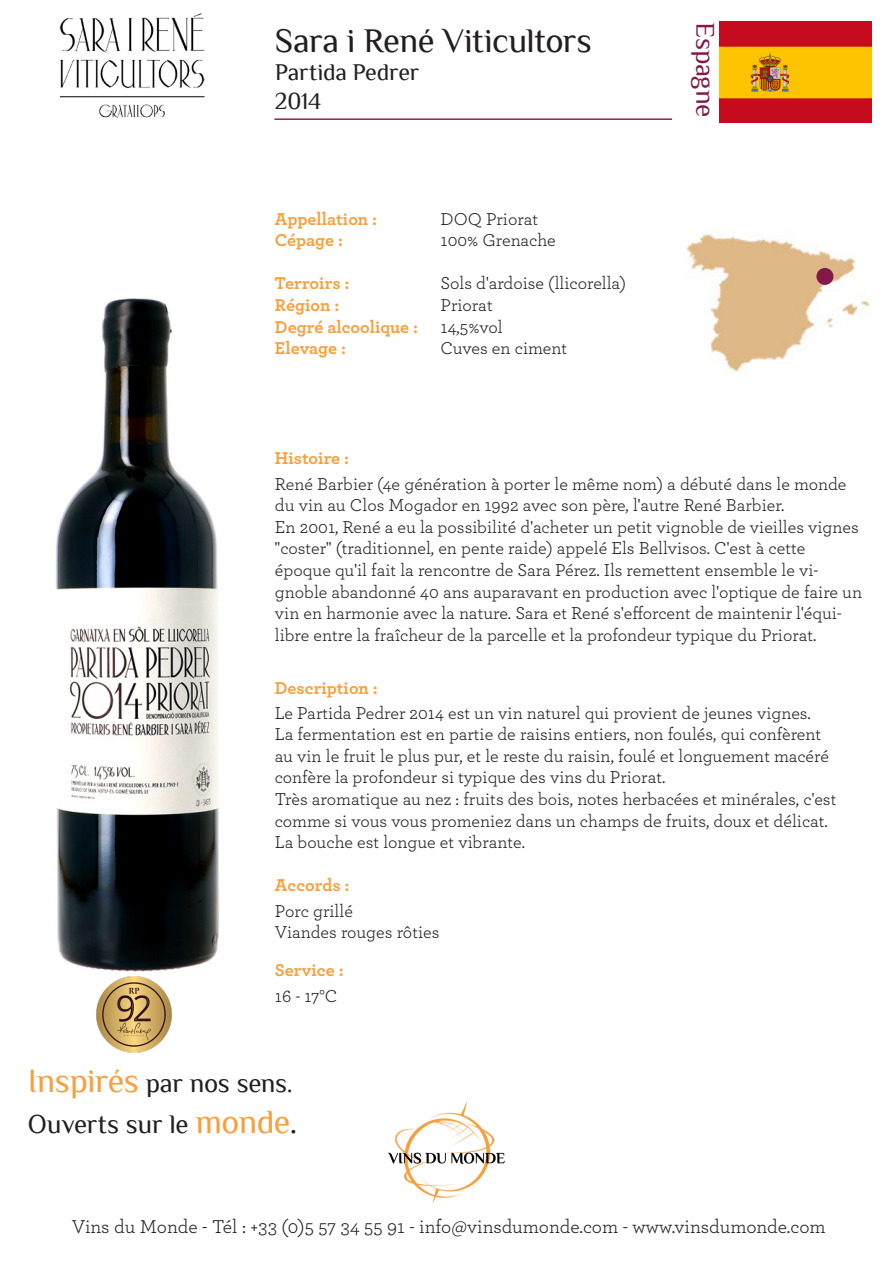
<style>
.page{position:relative;width:893px;height:1263px;background:#fff}
.page>*{position:absolute;margin:0;border:0;box-sizing:border-box;transform-origin:0 0}
.t1{font:34.5px "Philosopher";letter-spacing:-.015em;color:#231f20}
.t2{font:27px "Philosopher";letter-spacing:-.01em;color:#82194a}
.t3{font:26.85px/40.7px "Philosopher";letter-spacing:-.015em;color:#231f20}
.t4{font:24px "Philosopher";letter-spacing:-.01em;color:#231f20}
.t5{font:19.5px "Archer";color:#231f20}
.t6{font:18px/21.6px "Archer";color:#231f20}
.t7{font:700 18px/21.6px "Archer";color:#f99f3c}
.s1{font-size:33.9px;color:#f99f3c}
.s2{font-size:33.9px}
</style>
<div class="page">
<img style="left:388px;top:1101px;width:117px;height:102px">
<img style="left:55px;top:298px;width:164px;height:679px">
<img style="left:686px;top:234px;width:184px;height:138px">
<hr style="left:274px;top:119px;width:398px;height:1px;background:#82194a">
<img style="left:719px;top:22px;width:152px;height:101px">
<img style="left:59px;top:13px;width:146px;height:105px">
<div style="left:816px;top:268px;width:17px;height:17px;background:#82194a;border-radius:50%"></div>
<img style="left:96px;top:977px;width:75px;height:75px">
<p class="t1" style="left:275px;top:22px;width:318px">Sara i René Viticultors</p>
<p class="t4" style="left:275px;top:60px;width:146px">Partida Pedrer</p>
<p class="t4" style="left:275px;top:89px;width:48px">2014</p>
<p class="t7" style="left:275px;top:207px;width:104px">Appellation :<br>Cépage :</p>
<p class="t7" style="left:275px;top:271px;width:76px">Terroirs :</p>
<p class="t7" style="left:275px;top:293px;width:66px">Région :</p>
<p class="t7" style="left:275px;top:315px;width:145px">Degré alcoolique :</p>
<p class="t7" style="left:275px;top:336px;width:73px">Elevage :</p>
<p class="t6" style="left:441px;top:207px;width:99px">DOQ Priorat</p>
<p class="t6" style="left:441px;top:229px;width:117px">100% Grenache</p>
<p class="t6" style="left:441px;top:272px;width:187px">Sols d'ardoise (llicorella)</p>
<p class="t6" style="left:441px;top:293px;width:54px">Priorat</p>
<p class="t6" style="left:441px;top:315px;width:64px">14,5%vol</p>
<p class="t6" style="left:441px;top:337px;width:128px">Cuves en ciment</p>
<p class="t7" style="left:275px;top:446px;width:76px">Histoire :</p>
<p class="t2" style="left:720px;top:22px;width:97px;rotate:90deg">Espagne</p>
<p class="t6" style="left:275px;top:472px;width:573px">René Barbier (4e génération à porter le même nom) a débuté dans le monde du vin au Clos Mogador en 1992 avec son père, l'autre René Barbier.</p>
<p class="t6" style="left:275px;top:515px;width:589px">En 2001, René a eu la possibilité d'acheter un petit vignoble de vieilles vignes "coster" (traditionnel, en pente raide) appelé Els Bellvisos. C'est à cette époque qu'il fait la rencontre de Sara Pérez. Ils remettent ensemble le vi&shy;gnoble abandonné 40 ans auparavant en production avec l'optique de faire un vin en harmonie avec la nature. Sara et René s'efforcent de maintenir l'équi&shy;libre entre la fraîcheur de la parcelle et la profondeur typique du Priorat.</p>
<p class="t7" style="left:275px;top:676px;width:105px">Description :</p>
<p class="t6" style="left:275px;top:701px;width:538px">Le Partida Pedrer 2014 est un vin naturel qui provient de jeunes vignes.</p>
<p class="t6" style="left:275px;top:723px;width:556px">La fermentation est en partie de raisins entiers, non foulés, qui confèrent au vin le fruit le plus pur, et le reste du raisin, foulé et longuement macéré confère la profondeur si typique des vins du Priorat.</p>
<p class="t6" style="left:275px;top:787px;width:563px">Très aromatique au nez : fruits des bois, notes herbacées et minérales, c'est comme si vous vous promeniez dans un champs de fruits, doux et délicat.</p>
<p class="t6" style="left:275px;top:831px;width:252px">La bouche est longue et vibrante.</p>
<p class="t7" style="left:275px;top:873px;width:76px">Accords :</p>
<p class="t6" style="left:275px;top:899px;width:79px">Porc grillé</p>
<p class="t6" style="left:275px;top:921px;width:166px">Viandes rouges rôties</p>
<p class="t7" style="left:275px;top:958px;width:70px">Service :</p>
<p class="t6" style="left:275px;top:984px;width:64px">16 - 17°C</p>
<h3 class="t3" style="left:28px;top:1063px;width:271px"><span class="s1">Inspirés</span> par nos sens.<br>Ouverts sur le <span class="s1">monde</span><span class="s2">.</span></h3>
<p class="t5" style="left:72px;top:1213px;width:755px">Vins du Monde - Tél : +33 (0)5 57 34 55 91 - info@vinsdumonde.com - www.vinsdumonde.com</p>
</div>
